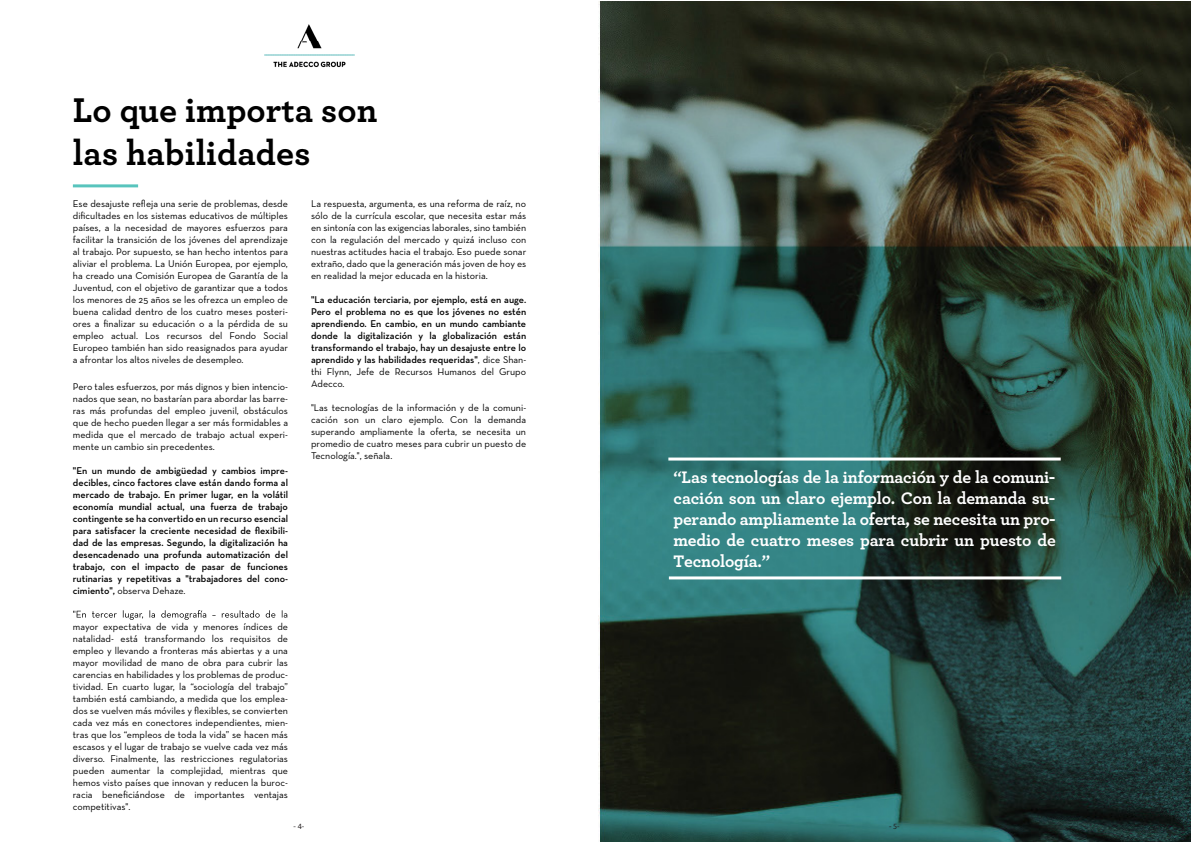
<style>
.page{position:relative;width:1191px;height:842px;background:#fff}
.page>*{position:absolute;margin:0;border:0;box-sizing:border-box;transform-origin:0 0}
.t1{font:700 36px/43.2px "Archer";color:#000}
.t2{font:700 17.5px/21px "Archer";letter-spacing:-.01em;color:#fff;text-align:justify}
.t3{font:10px/12px "Neutraface Text";color:#000;text-align:justify}
.t4{font:600 10px/12px "Neutraface Text";color:#000;text-align:justify}
.t5{font:8px "Myriad Pro";color:#231f20}
.s1{font-weight:400}
</style>
<div class="page">
<img style="left:598px;top:1px;width:593px;height:841px">
<hr style="left:73px;top:184px;width:65px;height:3px;background:#58c4bd">
<hr style="left:668px;top:457px;width:392px;height:3px;background:#fff">
<hr style="left:669px;top:576px;width:392px;height:3px;background:#fff">
<img style="left:264px;top:24px;width:91px;height:44px">
<svg style="left:73px;top:610px;width:214px;height:10px"></svg>
<h1 class="t1" style="left:73px;top:86px;width:306px">Lo que importa son las habilidades</h1>
<p class="t3" style="left:73px;top:198px;width:217px">Ese desajuste refleja una serie de problemas, desde dificultades en los sistemas educativos de múltiples países, a la necesidad de mayores esfuerzos para facilitar la transición de los jóvenes del aprendizaje al trabajo. Por supuesto, se han hecho intentos para aliviar el problema. La Unión Europea, por ejemplo, ha creado una Comisión Europea de Garantía de la Juventud, con el objetivo de garantizar que a todos los menores de 25 años se les ofrezca un empleo de buena calidad dentro de los cuatro meses posteri&shy;ores a finalizar su educación o a la pérdida de su empleo actual. Los recursos del Fondo Social Europeo también han sido reasignados para ayudar a afrontar los altos niveles de desempleo.</p>
<p class="t3" style="left:73px;top:380px;width:217px">Pero tales esfuerzos, por más dignos y bien intencio&shy;nados que sean, no bastarían para abordar las barre&shy;ras más profundas del empleo juvenil, obstáculos que de hecho pueden llegar a ser más formidables a medida que el mercado de trabajo actual experi&shy;mente un cambio sin precedentes.</p>
<p class="t4" style="left:73px;top:464px;width:217px">"En un mundo de ambigüedad y cambios impre&shy;decibles, cinco factores clave están dando forma al mercado de trabajo. En primer lugar, en la volátil economía mundial actual, una fuerza de trabajo contingente se ha convertido en un recurso esencial para satisfacer la creciente necesidad de flexibili&shy;dad de las empresas. Segundo, la digitalización ha desencadenado una profunda automatización del trabajo, con el impacto de pasar de funciones rutinarias y repetitivas a "trabajadores del cono&shy;cimiento", <span class="s1">observa Dehaze.</span></p>
<p class="t3" style="left:73px;top:620px;width:217px">mayor expectativa de vida y menores índices de natalidad- está transformando los requisitos de empleo y llevando a fronteras más abiertas y a una mayor movilidad de mano de obra para cubrir las carencias en habilidades y los problemas de produc&shy;tividad. En cuarto lugar, la “sociología del trabajo” también está cambiando, a medida que los emplea&shy;dos se vuelven más móviles y flexibles, se convierten cada vez más en conectores independientes, mien&shy;tras que los “empleos de toda la vida” se hacen más escasos y el lugar de trabajo se vuelve cada vez más diverso. Finalmente, las restricciones regulatorias pueden aumentar la complejidad, mientras que hemos visto países que innovan y reducen la buroc&shy;racia beneficiándose de importantes ventajas competitivas".</p>
<p class="t3" style="left:311px;top:198px;width:217px">La respuesta, argumenta, es una reforma de raíz, no sólo de la currícula escolar, que necesita estar más en sintonía con las exigencias laborales, sino también con la regulación del mercado y quizá incluso con nuestras actitudes hacia el trabajo. Eso puede sonar extraño, dado que la generación más joven de hoy es en realidad la mejor educada en la historia.</p>
<p class="t4" style="left:311px;top:294px;width:217px">"La educación terciaria, por ejemplo, está en auge.<br>Pero el problema no es que los jóvenes no estén aprendiendo. En cambio, en un mundo cambiante donde la digitalización y la globalización están transformando el trabajo, hay un desajuste entre lo aprendido y las habilidades requeridas"<span class="s1">, dice Shan&shy;thi Flynn, Jefe de Recursos Humanos del Grupo Adecco.</span></p>
<p class="t3" style="left:311px;top:402px;width:217px">"Las tecnologías de la información y de la comuni&shy;cación son un claro ejemplo. Con la demanda superando ampliamente la oferta, se necesita un promedio de cuatro meses para cubrir un puesto de Tecnología.", señala.</p>
<h2 class="t2" style="left:673px;top:465px;width:384px">“Las tecnologías de la información y de la comuni&shy;cación son un claro ejemplo. Con la demanda su&shy;perando ampliamente la oferta, se necesita un pro&shy;medio de cuatro meses para cubrir un puesto de Tecnología.”</h2>
<p class="t5" style="left:293px;top:821px;width:12px">- 4-</p>
<p class="t5" style="left:889px;top:821px;width:12px">- 5-</p>
</div>
